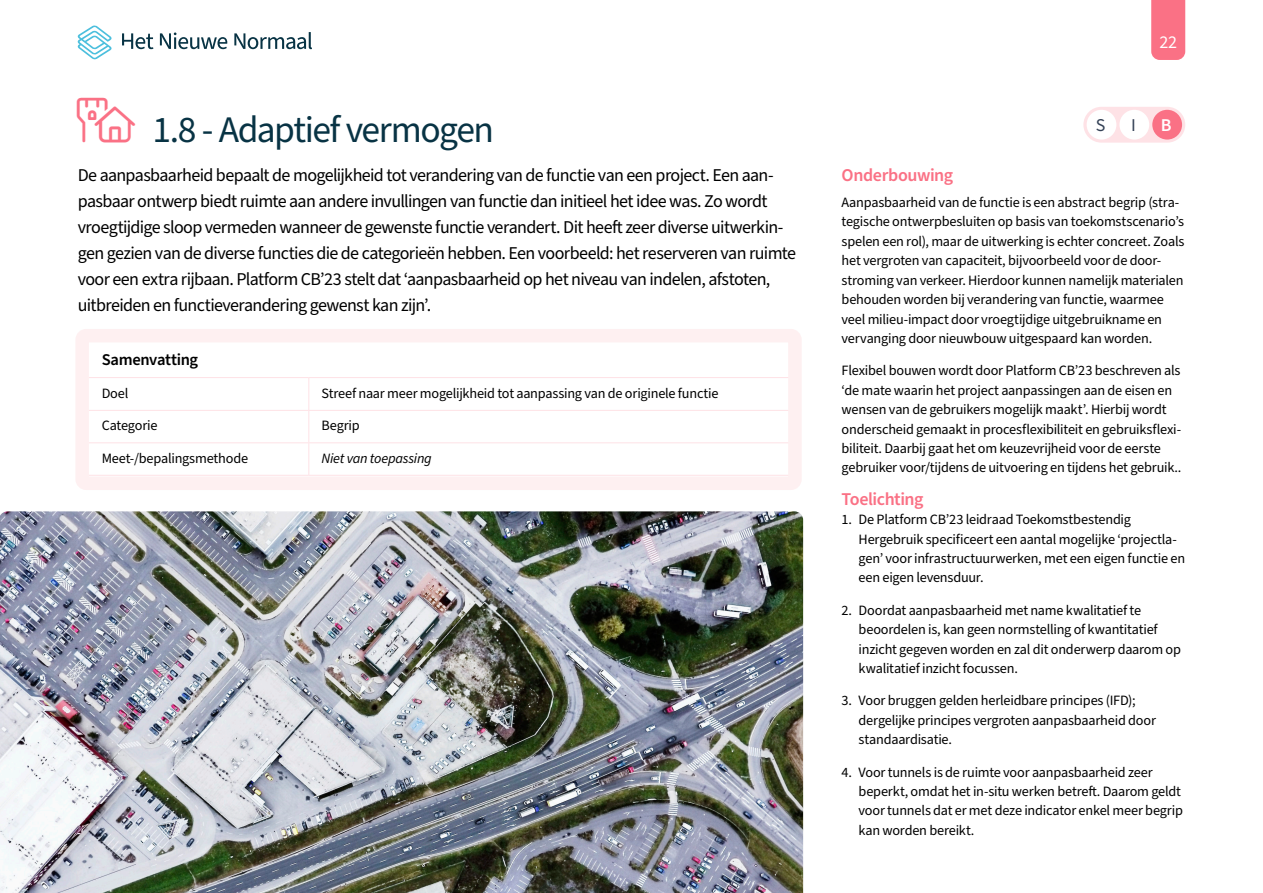
<style>
.page{position:relative;width:1263px;height:893px;background:#fff}
.page>*{position:absolute;margin:0;border:0;box-sizing:border-box;transform-origin:0 0}
.Table-content{font:45px "Font Awesome Kit 44 d 2 b 0 dbb 6";color:#fa7185}
.t1{font:37.5px "Source Sans Pro";letter-spacing:-.04em;color:#083344}
.Intro{font:18px/26px "Source Sans Pro";letter-spacing:-.035em;color:#000}
.t2{font:600 18px "Source Sans Pro";letter-spacing:-.025em;color:#fa7185}
.Unselected{font:18px "Source Sans Pro";color:#344156}
.t3{font:18px "Source Sans Pro";color:#fff}
.Selected{font:600 18px "Source Sans Pro";color:#fff}
.Table-chapter-title{font:600 16.5px "Source Sans Pro";letter-spacing:-.02em;color:#000}
.Paragraph{font:14.25px/19.4px "Source Sans Pro";letter-spacing:-.015em;color:#000}
.Table-content-2{font:14.25px "Source Sans Pro";letter-spacing:-.015em;color:#000}
.Table-content-3{font:italic 14.25px "Source Sans Pro";letter-spacing:-.02em;color:#000}
</style>
<div class="page">
<hr style="left:308px;top:378px;width:1px;height:32px;background:#fee2e6">
<hr style="left:89px;top:410px;width:220px;height:1px;background:#fee2e6">
<hr style="left:309px;top:410px;width:492px;height:1px;background:#fee2e6">
<hr style="left:308px;top:411px;width:1px;height:31px;background:#fee2e6">
<hr style="left:89px;top:442px;width:220px;height:1px;background:#fee2e6">
<hr style="left:309px;top:442px;width:492px;height:1px;background:#fee2e6">
<hr style="left:308px;top:443px;width:1px;height:32px;background:#fee2e6">
<hr style="left:89px;top:377px;width:220px;height:1px;background:#fee2e6">
<hr style="left:309px;top:377px;width:492px;height:1px;background:#fee2e6">
<div style="left:75px;top:329px;width:727px;height:161px;border:14px solid #fef0f1;border-radius:4px"></div>
<div style="left:1083px;top:107px;width:102px;height:36px;background:#fee2e6;border-radius:18px"></div>
<div style="left:1087px;top:110px;width:29px;height:30px;background:#fff;border-radius:50%"></div>
<div style="left:1119px;top:110px;width:30px;height:30px;background:#fff;border-radius:50%"></div>
<div style="left:1152px;top:110px;width:30px;height:30px;background:#fa7185;border-radius:50%"></div>
<img style="left:0;top:511px;width:803px;height:382px">
<svg style="left:78px;top:26px;width:34px;height:33px"></svg>
<svg style="left:122px;top:33px;width:31px;height:16px"></svg>
<svg style="left:160px;top:33px;width:67px;height:16px"></svg>
<svg style="left:234px;top:32px;width:78px;height:17px"></svg>
<div style="left:1151px;top:0;width:34px;height:60px;background:#fa7185"></div>
<p class="t3" style="left:1159px;top:30px;width:19px">22</p>
<p class="Table-content" style="left:77px;top:98px;width:60px">□◆▲▼◆▼</p>
<p class="t1" style="left:152px;top:105px;width:343px">1.8 - Adaptief vermogen</p>
<p class="Intro" style="left:78px;top:163px;width:720px">De aanpasbaarheid bepaalt de mogelijkheid tot verandering van de functie van een project. Een aan&shy;pasbaar ontwerp biedt ruimte aan andere invullingen van functie dan initieel het idee was. Zo wordt vroegtijdige sloop vermeden wanneer de gewenste functie verandert. Dit heeft zeer diverse uitwerkin&shy;gen gezien van de diverse functies die de categorieën hebben. Een voorbeeld: het reserveren van ruimte voor een extra rijbaan. Platform CB’23 stelt dat ‘aanpasbaarheid op het niveau van indelen, afstoten, uitbreiden en functieverandering gewenst kan zijn’.</p>
<p class="t2" style="left:841px;top:163px;width:113px">Onderbouwing</p>
<p class="Unselected" style="left:1096px;top:113px;width:11px">S</p>
<p class="Unselected" style="left:1131px;top:113px;width:6px">I</p>
<p class="Selected" style="left:1161px;top:113px;width:12px">B</p>
<p class="Paragraph" style="left:841px;top:193px;width:344px">Aanpasbaarheid van de functie is een abstract begrip (stra&shy;tegische ontwerpbesluiten op basis van toekomstscenario’s spelen een rol), maar de uitwerking is echter concreet. Zoals het vergroten van capaciteit, bijvoorbeeld voor de door&shy;stroming van verkeer. Hierdoor kunnen namelijk materialen behouden worden bij verandering van functie, waarmee veel milieu-impact door vroegtijdige uitgebruikname en vervanging door nieuwbouw uitgespaard kan worden.</p>
<p class="Paragraph" style="left:841px;top:361px;width:341px">Flexibel bouwen wordt door Platform CB’23 beschreven als ‘de mate waarin het project aanpassingen aan de eisen en wensen van de gebruikers mogelijk maakt’. Hierbij wordt onderscheid gemaakt in procesflexibiliteit en gebruiksflexi&shy;biliteit. Daarbij gaat het om keuzevrijheid voor de eerste gebruiker voor/tijdens de uitvoering en tijdens het gebruik..</p>
<p class="t2" style="left:841px;top:487px;width:84px">Toelichting</p>
<p class="Paragraph" style="left:859px;top:510px;width:328px;text-indent:-17px">1. De Platform CB’23 leidraad Toekomstbestendig Hergebruik specificeert een aantal mogelijke ‘projectla&shy;gen’ voor infrastructuurwerken, met een eigen functie en een eigen levensduur.</p>
<p class="Paragraph" style="left:859px;top:601px;width:324px;text-indent:-17px">2. Doordat aanpasbaarheid met name kwalitatief te beoordelen is, kan geen normstelling of kwantitatief inzicht gegeven worden en zal dit onderwerp daarom op kwalitatief inzicht focussen.</p>
<p class="Paragraph" style="left:859px;top:691px;width:299px;text-indent:-17px">3. Voor bruggen gelden herleidbare principes (IFD); dergelijke principes vergroten aanpasbaarheid door standaardisatie.</p>
<p class="Paragraph" style="left:859px;top:762px;width:326px;text-indent:-17px">4. Voor tunnels is de ruimte voor aanpasbaarheid zeer beperkt, omdat het in-situ werken betreft. Daarom geldt voor tunnels dat er met deze indicator enkel meer begrip kan worden bereikt.</p>
<p class="Table-chapter-title" style="left:102px;top:348px;width:98px">Samenvatting</p>
<p class="Table-content-2" style="left:102px;top:383px;width:28px">Doel</p>
<p class="Table-content-2" style="left:322px;top:383px;width:398px">Streef naar meer mogelijkheid tot aanpassing van de originele functie</p>
<p class="Table-content-2" style="left:102px;top:416px;width:57px">Categorie</p>
<p class="Table-content-2" style="left:322px;top:416px;width:40px">Begrip</p>
<p class="Table-content-2" style="left:102px;top:448px;width:148px">Meet-/bepalingsmethode</p>
<p class="Table-content-3" style="left:322px;top:448px;width:112px">Niet van toepassing</p>
</div>
